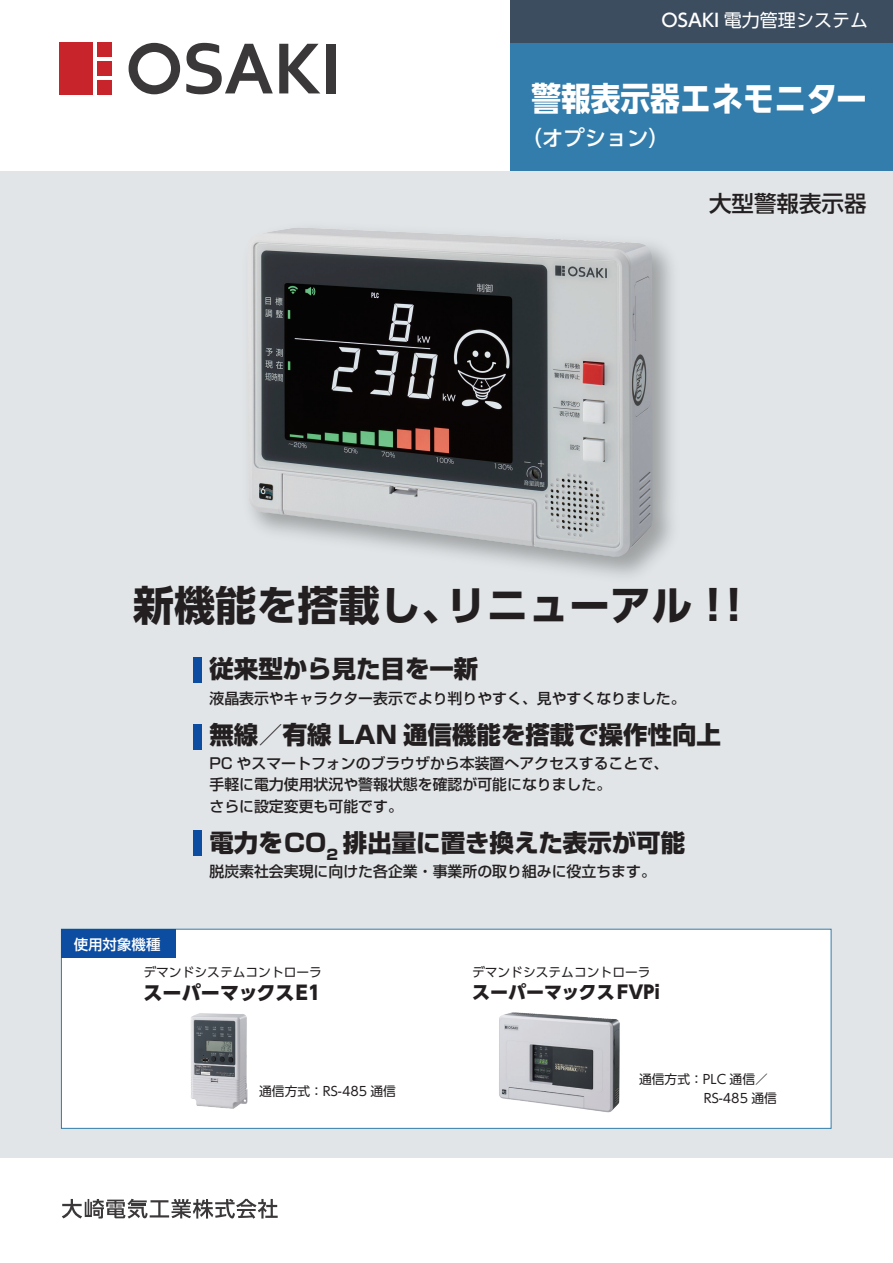
<style>
.page{position:relative;width:893px;height:1263px;background:#fff}
.page>*{position:absolute;margin:0;border:0;box-sizing:border-box;transform-origin:0 0}
.t1{font:700 41.1px "UD Shin Go Pr 6";color:#231f20}
.t2{font:700 35.1px "UD Shin Go Pr 6";color:#fff;scale:.9 1}
.t3{font:800 24.45px "Shin Go Pro";color:#231f20}
.t4{font:500 22.5px "UD Shin Go Pr 6";color:#231f20}
.t5{font:500 21.3px "UD Shin Go Pr 6";color:#fff}
.t6{font:800 19.2px "UD Shin Go Pr 6";color:#231f20}
.t7{font:18px "UD Shin Go Pr 6";color:#fff}
.t8{font:800 18px "UD Shin Go Pr 6";color:#231f20}
.t9{font:500 14.85px/21.3px "Shin Go Pro";color:#231f20}
.t10{font:500 14.4px "Shin Go Pro";color:#fff}
.t11{font:12.75px/19.2px "UD Shin Go Pr 6";color:#231f20}
.s1{font-weight:500}
.s2{font-size:33px}
</style>
<div class="page">
<div style="left:510px;top:0;width:383px;height:405px;background:#327dac"></div>
<div style="left:510px;top:0;width:383px;height:43px;background:#3c4d60"></div>
<svg style="left:62px;top:1199px;width:216px;height:20px"></svg>
<div style="left:59px;top:43px;width:34px;height:52px;background:#c8242b"></div>
<div style="left:97px;top:43px;width:15px;height:14px;background:#c8242b"></div>
<div style="left:97px;top:80px;width:15px;height:15px;background:#c8242b"></div>
<div style="left:97px;top:61px;width:15px;height:15px;background:#c8242b"></div>
<svg style="left:279px;top:44px;width:41px;height:49px"></svg>
<div style="left:327px;top:44px;width:9px;height:49px;background:#3b383a"></div>
<svg style="left:186px;top:43px;width:87px;height:51px"></svg>
<svg style="left:129px;top:43px;width:51px;height:51px"></svg>
<div style="left:0;top:172px;width:893px;height:986px;background:#e1e5e7"></div>
<div style="left:193px;top:657px;width:9px;height:25px;background:#0d4da1"></div>
<div style="left:193px;top:725px;width:9px;height:25px;background:#0d4da1"></div>
<div style="left:193px;top:830px;width:9px;height:25px;background:#0d4da1"></div>
<div style="left:61px;top:929px;width:770px;height:200px;background:#fff;border:1px solid #327dac"></div>
<img style="left:248px;top:228px;width:405px;height:329px">
<img style="left:191px;top:1013px;width:57px;height:96px">
<img style="left:499px;top:1012px;width:121px;height:101px">
<div style="left:61px;top:929px;width:115px;height:29px;background:#0d4da1"></div>
<p class="t7" style="left:662px;top:6px;width:208px"><span class="s1">OSAKI</span> 電力管理システム</p>
<h2 class="t2" style="left:531px;top:70px;width:375px"><span class="s2">警報表示器</span>エネモニター</h2>
<h3 class="t5" style="left:521px;top:121px;width:150px">（オプション）</h3>
<h3 class="t4" style="left:709px;top:185px;width:159px">大型警報表示器</h3>
<h1 class="t1" style="left:133px;top:572px;width:623px">新機能を搭載し、リニューアル！！</h1>
<h3 class="t3" style="left:209px;top:649px;width:270px">従来型から見た目を一新</h3>
<p class="t9" style="left:209px;top:685px;width:478px">液晶表示やキャラクター表示でより判りやすく、見やすくなりました。</p>
<h3 class="t3" style="left:209px;top:715px;width:513px">無線／有線 LAN 通信機能を搭載で操作性向上</h3>
<p class="t9" style="left:209px;top:751px;width:460px">PC やスマートフォンのブラウザから本装置へアクセスすることで、手軽に電力使用状況や警報状態を確認が可能になりました。<br>さらに設定変更も可能です。</p>
<h3 class="t3" style="left:209px;top:823px;width:477px">電力をCO<sub>2</sub> 排出量に置き換えた表示が可能</h3>
<p class="t9" style="left:209px;top:859px;width:448px">脱炭素社会実現に向けた各企業・事業所の取り組みに役立ちます。</p>
<p class="t10" style="left:74px;top:933px;width:88px">使用対象機種</p>
<p class="t11" style="left:143px;top:962px;width:180px">デマンドシステムコントローラ</p>
<p class="t6" style="left:143px;top:977px;width:179px">スーパーマックスE1</p>
<p class="t11" style="left:472px;top:962px;width:180px">デマンドシステムコントローラ</p>
<p class="t8" style="left:472px;top:978px;width:189px">スーパーマックスFVPi</p>
<p class="t11" style="left:259px;top:1081px;width:138px">通信方式：RS-485 通信</p>
<p class="t11" style="left:704px;top:1069px;width:74px;text-indent:-65px">通信方式：PLC 通信／<br>RS-485 通信</p>
</div>
